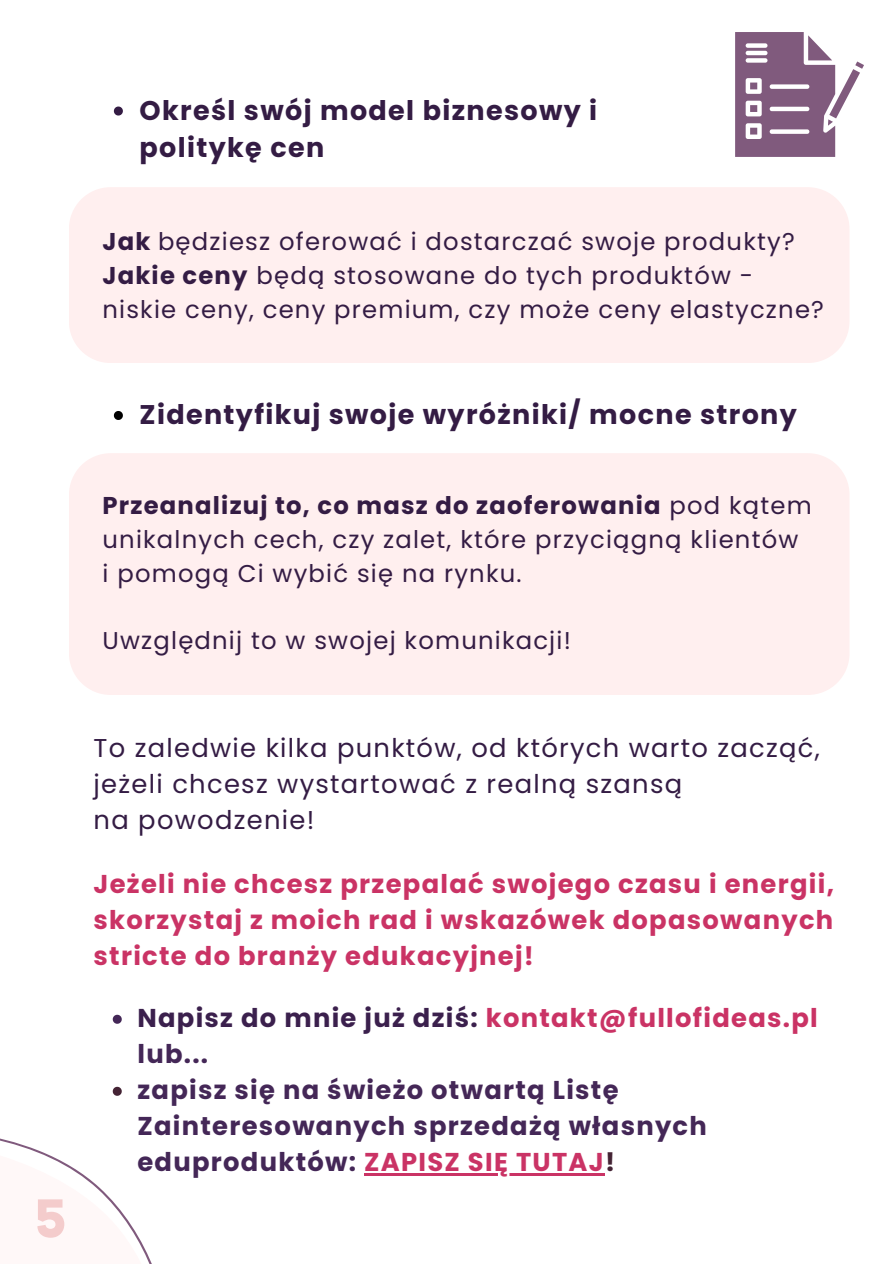
<style>
.page{position:relative;width:894px;height:1264px;background:#fff}
.page>*{position:absolute;margin:0;border:0;box-sizing:border-box;transform-origin:0 0}
.t1{font:53.4px "Code Pro Bold LC";color:#f4cccc}
.t2{font:700 27px/37.2px "Poppins";letter-spacing:.05em;color:#341c44}
.t3{font:700 25.8px/36px "Poppins";letter-spacing:.05em;color:#ca3365;text-align:justify}
.t4{font:25.8px/36px "Poppins";letter-spacing:.05em;color:#341c44}
.t5{font:700 25.8px/36px "Poppins";letter-spacing:.05em;color:#442757}
.t6{font:24.3px/33.8px "Poppins";letter-spacing:.05em;color:#341c44}
.t7{font:700 24.3px "Poppins";letter-spacing:.05em;color:#341c44}
.s1{font-weight:700}
.s2{font-weight:400}
.s3{color:#3b204d}
.s4{color:#442757}
.s5{color:#ca3365}
.s6{color:#442334}
</style>
<div class="page">
<svg style="left:114px;top:411px;width:9px;height:9px"></svg>
<svg style="left:114px;top:106px;width:9px;height:9px"></svg>
<div style="left:69px;top:187px;width:780px;height:176px;background:#ffefef"></div>
<svg style="left:735px;top:32px;width:128px;height:125px"></svg>
<div style="left:69px;top:453px;width:780px;height:242px;background:#ffefef"></div>
<svg style="left:113px;top:1014px;width:9px;height:9px"></svg>
<svg style="left:0;top:1086px;width:152px;height:177px"></svg>
<hr style="left:364px;top:1173px;width:241px;height:2px;background:#ca3365">
<p class="t2" style="left:139px;top:92px;width:459px">Określ swój model biznesowy i politykę cen</p>
<p class="t6" style="left:102px;top:225px;width:693px"><span class="s1">Jak</span> będziesz oferować i dostarczać swoje produkty?<br><span class="s1">Jakie ceny</span> będą stosowane do tych produktów -</p>
<p class="t6" style="left:102px;top:292px;width:722px">niskie ceny, ceny premium, czy może ceny elastyczne?</p>
<p class="t2" style="left:139px;top:396px;width:658px">Zidentyfikuj swoje wyróżniki/ mocne strony</p>
<p class="t7" style="left:102px;top:489px;width:710px">Przeanalizuj to, co masz do zaoferowania <span class="s2">pod kątem</span></p>
<p class="t6" style="left:102px;top:523px;width:697px">unikalnych cech, czy zalet, które przyciągną klientów</p>
<p class="t6" style="left:102px;top:556px;width:420px">i pomogą Ci wybić się na rynku.</p>
<p class="t6" style="left:102px;top:624px;width:470px">Uwzględnij to w swojej komunikacji!</p>
<p class="t1" style="left:38px;top:1186px;width:32px">5</p>
<h2 class="t4" style="left:94px;top:729px;width:727px">To zaledwie kilka punktów, od których warto zacząć, jeżeli chcesz wystartować z realną szansą<br>na powodzenie!</h2>
<h1 class="t3" style="left:94px;top:866px;width:741px">Jeżeli nie chcesz przepalać swojego czasu i energii, skorzystaj z moich rad i wskazówek dopasowanych stricte do branży edukacyjnej!</h1>
<p class="t3" style="left:137px;top:1000px;width:681px"><span class="s3">Napisz do mnie już dziś:</span> kontakt@fullofideas.pl <span class="s4">lub...</span></p>
<p class="t5" style="left:137px;top:1072px;width:570px">zapisz się na świeżo otwartą Listę<br>Zainteresowanych sprzedażą własnych eduproduktów: <span class="s5">ZAPISZ SIĘ TUTAJ</span><span class="s6">!</span></p>
</div>
